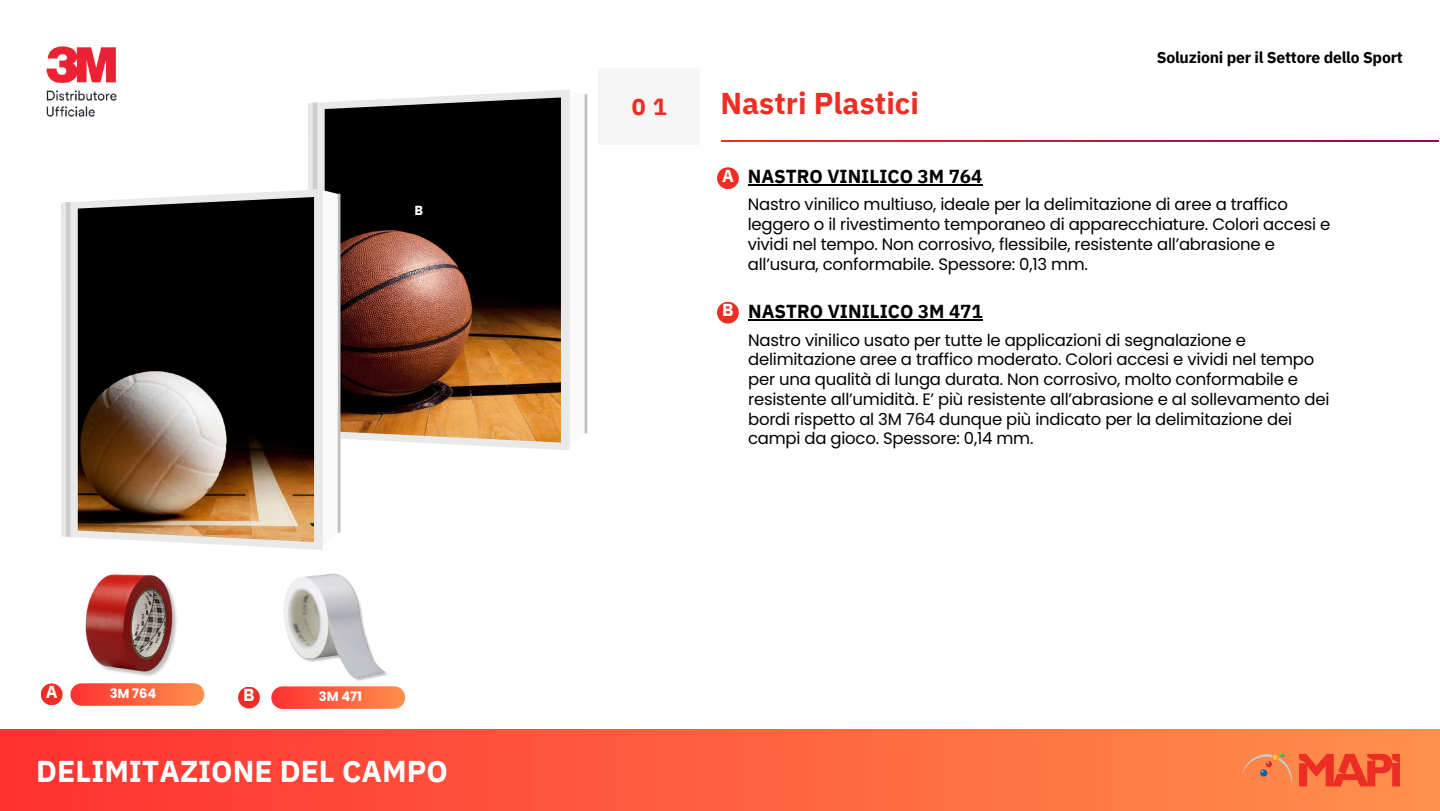
<style>
.page{position:relative;width:1440px;height:811px;background:#fff}
.page>*{position:absolute;margin:0;border:0;box-sizing:border-box;transform-origin:0 0}
.t1{font:700 30px "IBM Plex Sans";color:#fff}
.t2{font:700 30px "IBM Plex Sans";color:#ee2e24}
.t3{font:700 23.25px "IBM Plex Sans";color:#ee2e24}
.t4{font:700 18.75px "IBM Plex Sans";color:#000}
.t5{font:700 17.25px "IBM Plex Sans";color:#fff}
.t6{font:16.5px/19.6px "Poppins";letter-spacing:-.015em;color:#000}
.t7{font:700 15.75px "IBM Plex Sans";letter-spacing:-.015em;color:#000}
.t8{font:700 13.05px "Poppins";color:#fff}
.t9{font:700 13.05px "IBM Plex Sans";color:#fff}
</style>
<div class="page">
<div style="left:598px;top:68px;width:102px;height:76px;background:#f6f6f6"></div>
<img style="left:46px;top:46px;width:71px;height:71px">
<div style="left:0;top:729px;width:1440px;height:81px;background:linear-gradient(to right,#ff3131,#ff904d)"></div>
<img style="left:1243px;top:751px;width:157px;height:34px">
<div style="left:717px;top:167px;width:22px;height:22px;background:#ee2e24;border-radius:50%"></div>
<div style="left:717px;top:301px;width:22px;height:22px;background:#ee2e24;border-radius:50%"></div>
<div style="left:41px;top:683px;width:22px;height:21px;background:#ee2e24;border-radius:50%"></div>
<div style="left:238px;top:686px;width:22px;height:22px;background:#ee2e24;border-radius:50%"></div>
<div style="left:82px;top:682px;width:111px;height:23px;background:linear-gradient(to right,#ff3933,#ff884a)"></div>
<div style="left:283px;top:685px;width:111px;height:23px;background:linear-gradient(to right,#ff3933,#ff884a)"></div>
<svg style="left:584px;top:94px;width:1px;height:340px"></svg>
<svg style="left:308px;top:90px;width:262px;height:359px;fill:#e9e9e9"></svg>
<img style="left:325px;top:97px;width:236px;height:345px">
<svg style="left:313px;top:102px;width:25px;height:431px"></svg>
<svg style="left:61px;top:189px;width:262px;height:360px;fill:#e9e9e9"></svg>
<svg style="left:66px;top:202px;width:4px;height:334px"></svg>
<img style="left:78px;top:197px;width:236px;height:344px">
<img style="left:271px;top:573px;width:135px;height:124px">
<img style="left:48px;top:574px;width:149px;height:110px">
<hr style="left:748px;top:319px;width:235px;height:1px;background:#000">
<hr style="left:748px;top:184px;width:234px;height:2px;background:#000">
<p class="t9" style="left:415px;top:202px;width:10px">B</p>
<p class="t5" style="left:46px;top:680px;width:13px">A</p>
<p class="t5" style="left:243px;top:683px;width:13px">B</p>
<p class="t8" style="left:110px;top:683px;width:48px">3M 764</p>
<p class="t8" style="left:319px;top:686px;width:45px">3M 471</p>
<h1 class="t1" style="left:36px;top:750px;width:413px">DELIMITAZIONE DEL CAMPO</h1>
<h2 class="t3" style="left:632px;top:91px;width:36px">0 1</h2>
<h1 class="t2" style="left:720px;top:83px;width:200px">Nastri Plastici</h1>
<p class="t5" style="left:722px;top:164px;width:13px">A</p>
<p class="t4" style="left:748px;top:164px;width:236px">NASTRO VINILICO 3M 764</p>
<p class="t7" style="left:1157px;top:47px;width:248px">Soluzioni per il Settore dello Sport</p>
<p class="t5" style="left:722px;top:298px;width:13px">B</p>
<p class="t6" style="left:748px;top:195px;width:584px">Nastro vinilico multiuso, ideale per la delimitazione di aree a traffico leggero o il rivestimento temporaneo di apparecchiature. Colori accesi e vividi nel tempo. Non corrosivo, flessibile, resistente all’abrasione e all’usura, conformabile. Spessore: 0,13 mm.</p>
<p class="t4" style="left:748px;top:298px;width:236px">NASTRO VINILICO 3M 471</p>
<p class="t6" style="left:748px;top:330px;width:583px">Nastro vinilico usato per tutte le applicazioni di segnalazione e delimitazione aree a traffico moderato. Colori accesi e vividi nel tempo per una qualità di lunga durata. Non corrosivo, molto conformabile e resistente all’umidità. E’ più resistente all’abrasione e al sollevamento dei bordi rispetto al 3M 764 dunque più indicato per la delimitazione dei campi da gioco. Spessore: 0,14 mm.</p>
</div>
